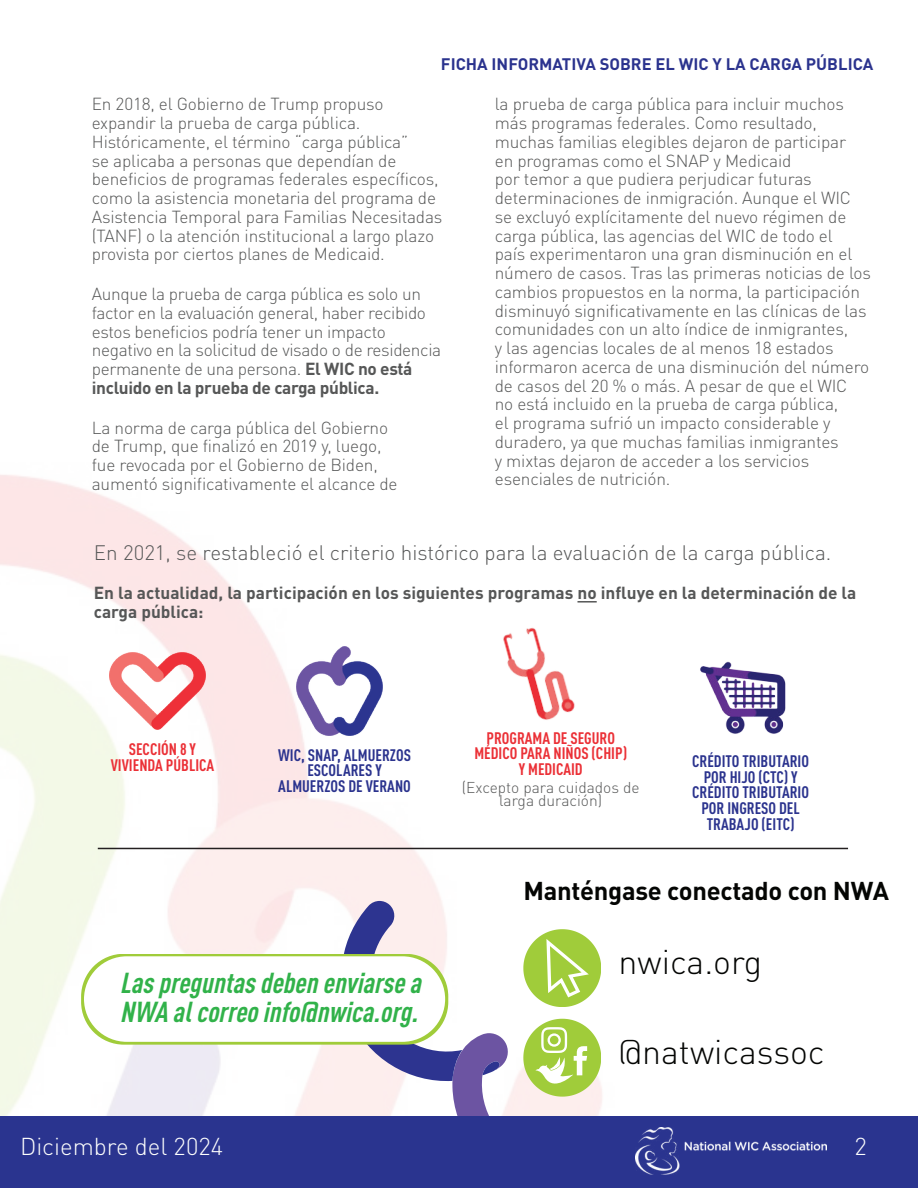
<style>
.page{position:relative;width:918px;height:1188px;background:#fff}
.page>*{position:absolute;margin:0;border:0;box-sizing:border-box;transform-origin:0 0}
.t1{font:300 33.9px "DINOT";color:#040503}
.t2{font:italic 700 condensed 28.5px/28.5px "DIN Pro";color:#31b24a}
.t3{font:700 25.5px "DINOT";letter-spacing:-.01em;color:#040503}
.t4{font:300 24.15px "DINOT";color:#fdfefd}
.t5{font:300 20.7px "DINOT";color:#565757}
.t6{font:300 17.25px/18.8px "DINOT";letter-spacing:-.01em;color:#565757}
.t7{font:700 17.25px/18.8px "DINOT";color:#565757}
.t8{font:700 condensed 16.5px/15.6px "DIN Pro";color:#2b338e;text-align:center}
.t9{font:700 condensed 16.5px/15.6px "DIN Pro";color:#eb3036;text-align:center}
.t10{font:700 16.5px "DINOT";color:#2b338e}
.t11{font:300 15.45px/13.5px "DINOT";color:#565757;text-align:center}
.s1{font-weight:700}
</style>
<div class="page">
<img style="left:0;top:475px;width:918px;height:642px">
<div style="left:0;top:1117px;width:918px;height:71px;background:#2a348f"></div>
<svg style="left:81px;top:901px;width:559px;height:216px"></svg>
<svg style="left:481px;top:612px;width:115px;height:127px"></svg>
<svg style="left:696px;top:629px;width:103px;height:117px"></svg>
<svg style="left:297px;top:647px;width:86px;height:89px"></svg>
<svg style="left:110px;top:652px;width:95px;height:78px"></svg>
<svg style="left:523px;top:929px;width:78px;height:78px;fill:#a0cc3a"></svg>
<svg style="left:546px;top:939px;width:43px;height:58px;fill:#a0cc3a"></svg>
<svg style="left:523px;top:1019px;width:78px;height:78px;fill:#a0cc3a"></svg>
<svg style="left:541px;top:1027px;width:27px;height:26px"></svg>
<svg style="left:535px;top:1057px;width:38px;height:36px"></svg>
<svg style="left:574px;top:1046px;width:14px;height:30px"></svg>
<svg style="left:635px;top:1127px;width:191px;height:48px"></svg>
<hr style="left:577px;top:601px;width:20px;height:2px;background:#565757">
<hr style="left:98px;top:848px;width:750px;height:1px;background:#231f20">
<p class="t10" style="left:441px;top:54px;width:434px">FICHA INFORMATIVA SOBRE EL WIC Y LA CARGA PÚBLICA</p>
<p class="t6" style="left:92px;top:96px;width:352px">En 2018, el Gobierno de Trump propuso expandir la prueba de carga pública.<br>Históricamente, el término “carga pública”<br>se aplicaba a personas que dependían de beneficios de programas federales específicos, como la asistencia monetaria del programa de Asistencia Temporal para Familias Necesitadas (TANF) o la atención institucional a largo plazo provista por ciertos planes de Medicaid.</p>
<p class="t6" style="left:92px;top:286px;width:351px">Aunque la prueba de carga pública es solo un factor en la evaluación general, haber recibido estos beneficios podría tener un impacto negativo en la solicitud de visado o de residencia permanente de una persona. <span class="s1">El WIC no está incluido en la prueba de carga pública.</span></p>
<p class="t6" style="left:92px;top:419px;width:307px">La norma de carga pública del Gobierno de Trump, que finalizó en 2019 y, luego, fue revocada por el Gobierno de Biden, aumentó significativamente el alcance de</p>
<p class="t6" style="left:495px;top:96px;width:378px">la prueba de carga pública para incluir muchos más programas federales. Como resultado, muchas familias elegibles dejaron de participar<br>en programas como el SNAP y Medicaid<br>por temor a que pudiera perjudicar futuras determinaciones de inmigración. Aunque el WIC se excluyó explícitamente del nuevo régimen de carga pública, las agencias del WIC de todo el<br>país experimentaron una gran disminución en el número de casos. Tras las primeras noticias de los cambios propuestos en la norma, la participación disminuyó significativamente en las clínicas de las comunidades con un alto índice de inmigrantes,<br>y las agencias locales de al menos 18 estados informaron acerca de una disminución del número de casos del 20 % o más. A pesar de que el WIC<br>no está incluido en la prueba de carga pública,<br>el programa sufrió un impacto considerable y duradero, ya que muchas familias inmigrantes<br>y mixtas dejaron de acceder a los servicios esenciales de nutrición.</p>
<p class="t5" style="left:94px;top:544px;width:739px">En 2021, se restableció el criterio histórico para la evaluación de la carga pública.</p>
<p class="t7" style="left:94px;top:584px;width:764px">En la actualidad, la participación en los siguientes programas no influye en la determinación de la carga pública:</p>
<p class="t9" style="left:111px;top:742px;width:105px">SECCIÓN 8 Y<br>VIVIENDA PÚBLICA</p>
<p class="t8" style="left:278px;top:747px;width:134px">WIC, SNAP, ALMUERZOS<br>ESCOLARES Y<br>ALMUERZOS DE VERANO</p>
<h2 class="t2" style="left:120px;top:969px;width:309px">Laspreguntasdebenenviarsea<br>NWA alcorreoinfo@nwica.org.</h2>
<p class="t9" style="left:474px;top:730px;width:154px">PROGRAMA DE SEGURO<br>MÉDICO PARA NIÑOS (CHIP)<br>Y MEDICAID</p>
<p class="t11" style="left:462px;top:782px;width:179px">(Excepto para cuidados de larga duración)</p>
<p class="t8" style="left:692px;top:753px;width:118px">CRÉDITO TRIBUTARIO<br>POR HIJO (CTC) Y<br>CRÉDITO TRIBUTARIO<br>POR INGRESO DEL<br>TRABAJO (EITC)</p>
<h3 class="t3" style="left:523px;top:875px;width:367px">Manténgase conectado con NWA</h3>
<h1 class="t1" style="left:619px;top:947px;width:145px">nwica.org</h1>
<h1 class="t1" style="left:619px;top:1036px;width:208px">@natwicassoc</h1>
<h3 class="t4" style="left:20px;top:1136px;width:205px">Diciembre del 2024</h3>
<h3 class="t4" style="left:854px;top:1136px;width:14px">2</h3>
</div>
